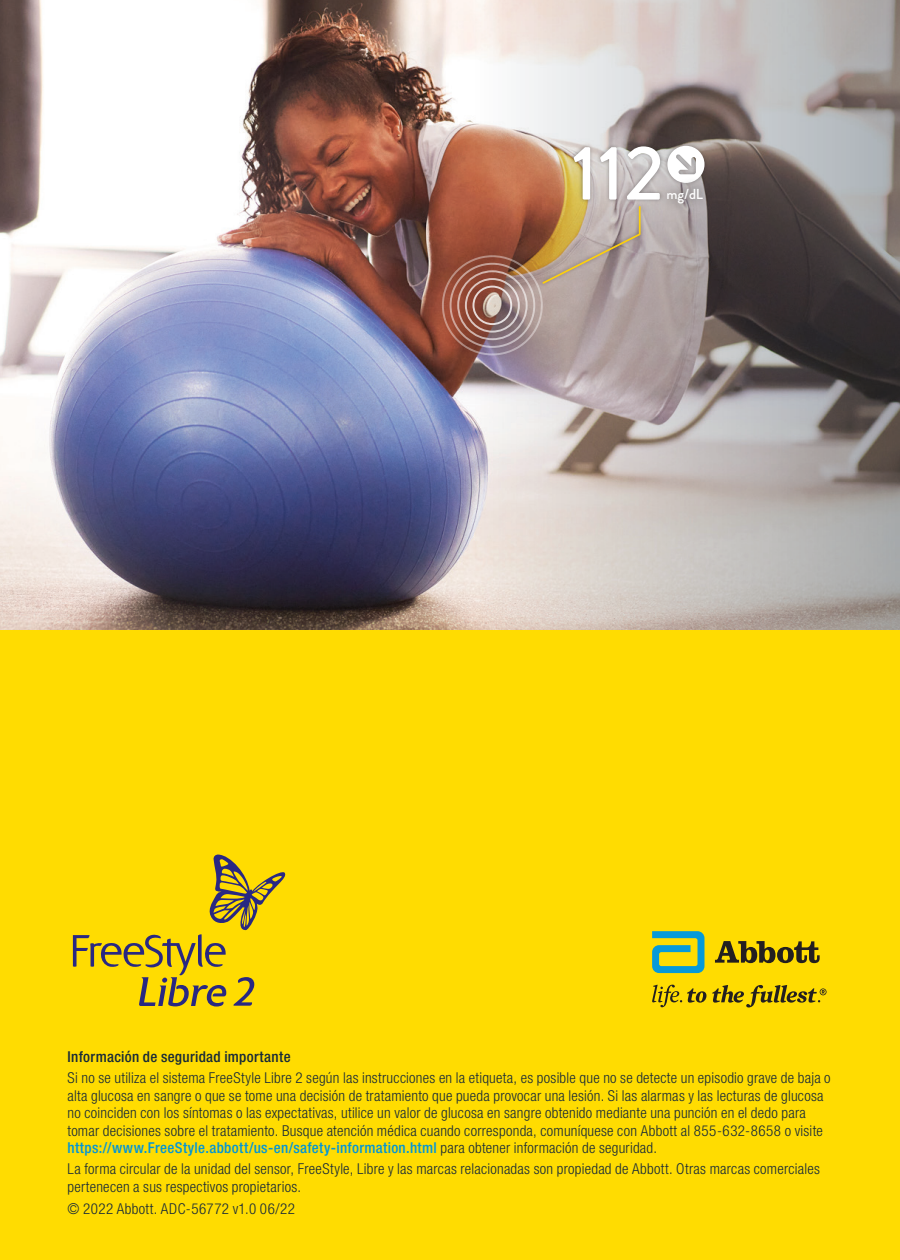
<style>
.page{position:relative;width:900px;height:1260px;background:#fff}
.page>*{position:absolute;margin:0;border:0;box-sizing:border-box;transform-origin:0 0}
.t1{font:500 77px "Brandon Grotesque";color:#fff}
.ISI{font:300 condensed 15px/17.5px "Helvetica Neue LT Std";letter-spacing:.015em;color:#172938}
.ISI-2{font:500 condensed 15px "Helvetica Neue LT Std";letter-spacing:.02em;color:#172938}
.t2{font:500 14.5px "Brandon Grotesque";color:#fff}
.s1{font-weight:500;color:#0095d7}
</style>
<div class="page">
<img style="left:0;top:0;width:472px;height:630px">
<svg style="left:472px;top:0;width:428px;height:630px"></svg>
<div style="left:0;top:630px;width:900px;height:630px;background:#ffdc01"></div>
<svg style="left:73px;top:854px;width:213px;height:153px"></svg>
<svg style="left:652px;top:931px;width:52px;height:42px"></svg>
<svg style="left:715px;top:941px;width:105px;height:22px"></svg>
<svg style="left:652px;top:985px;width:54px;height:22px"></svg>
<svg style="left:712px;top:985px;width:115px;height:22px"></svg>
<div style="left:538px;top:142px;width:171px;height:146px;background:#231f20;opacity:.4"></div>
<svg style="left:667px;top:146px;width:38px;height:30px"></svg>
<svg style="left:442px;top:205px;width:199px;height:150px"></svg>
<div style="left:654px;top:176px;width:60px;height:40px;background:#231f20;opacity:.45"></div>
<h1 class="t1" style="left:571px;top:120px;width:94px">112</h1>
<p class="t2" style="left:666px;top:184px;width:38px">mg/dL</p>
<p class="ISI-2" style="left:68px;top:1048px;width:225px">Información de seguridad importante</p>
<p class="ISI" style="left:68px;top:1069px;width:765px">Si no se utiliza el sistema FreeStyle Libre 2 según las instrucciones en la etiqueta, es posible que no se detecte un episodio grave de baja o alta glucosa en sangre o que se tome una decisión de tratamiento que pueda provocar una lesión. Si las alarmas y las lecturas de glucosa no coinciden con los síntomas o las expectativas, utilice un valor de glucosa en sangre obtenido mediante una punción en el dedo para tomar decisiones sobre el tratamiento. Busque atención médica cuando corresponda, comuníquese con Abbott al 855-632-8658 o visite <span class="s1">https://www.FreeStyle.abbott/us-en/safety-information.html</span> para obtener información de seguridad.</p>
<p class="ISI" style="left:68px;top:1160px;width:754px">La forma circular de la unidad del sensor, FreeStyle, Libre y las marcas relacionadas son propiedad de Abbott. Otras marcas comerciales pertenecen a sus respectivos propietarios.</p>
<p class="ISI" style="left:68px;top:1200px;width:229px">© 2022 Abbott. ADC-56772 v1.0 06/22</p>
</div>
